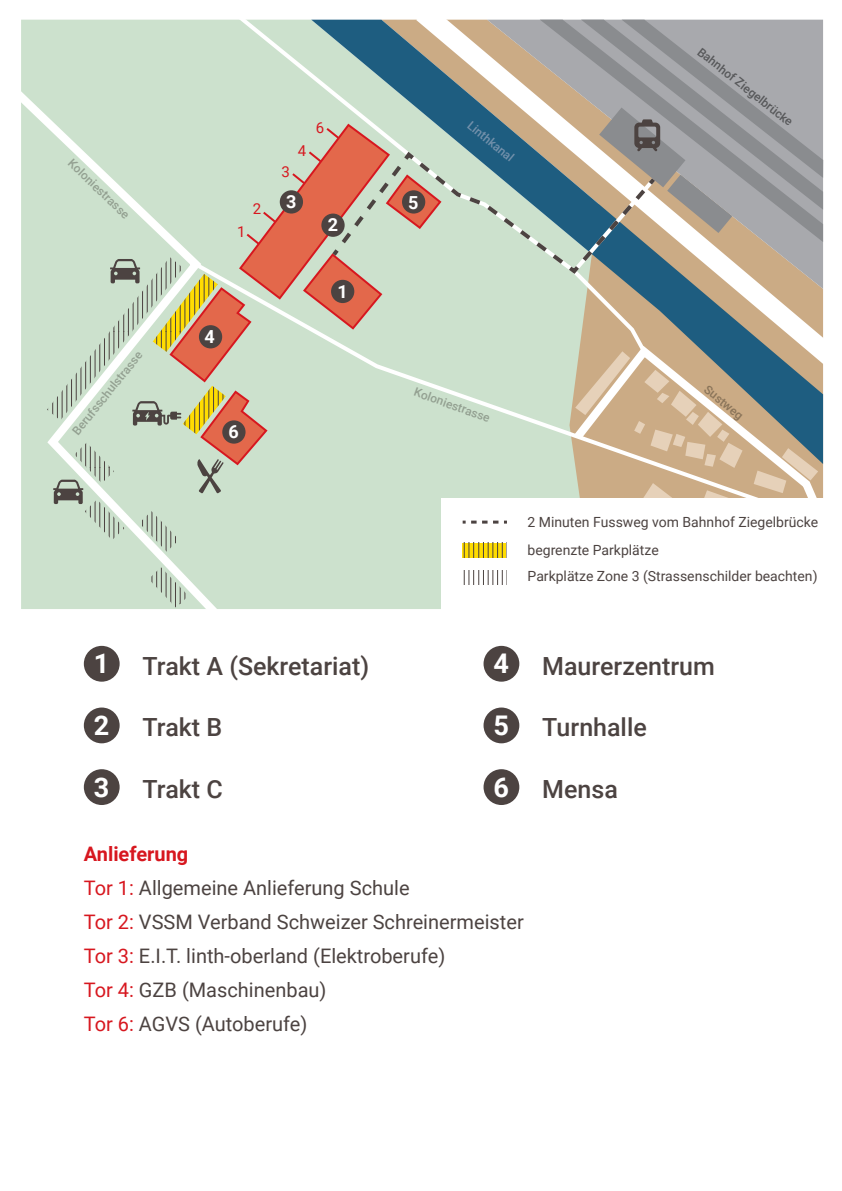
<style>
.page{position:relative;width:842px;height:1191px;background:#fff}
.page>*{position:absolute;margin:0;border:0;box-sizing:border-box;transform-origin:0 0}
.t1{font:500 25px "Roboto";color:#4c4341}
.t2{font:20px/34px "Roboto";color:#4c4341}
.t3{font:700 18px "Roboto";color:#fff}
.t4{font:15px "Roboto";color:#d7171f}
.t5{font:14px/28.3px "Roboto";color:#4c4341}
.t6{font:500 12px "Roboto";color:#93a091}
.t7{font:500 12px "Roboto";color:#57585a}
.t8{font:500 12px "Roboto";color:#7391ab}
.t9{font:500 12px "Roboto";color:#8a7459}
.s1{font-weight:700;font-size:27.1px;color:#fff}
.s2{font-weight:700;color:#d7171f}
.s3{color:#d7171f}
</style>
<div class="page">
<div style="left:21px;top:82px;width:26px;height:527px;background:#cce1cd"></div>
<div style="left:84px;top:646px;width:36px;height:35px;background:#4c4341;border-radius:50%"></div>
<div style="left:84px;top:707px;width:36px;height:36px;background:#4c4341;border-radius:50%"></div>
<div style="left:84px;top:769px;width:36px;height:36px;background:#4c4341;border-radius:50%"></div>
<div style="left:483px;top:646px;width:36px;height:35px;background:#4c4341;border-radius:50%"></div>
<div style="left:483px;top:707px;width:36px;height:36px;background:#4c4341;border-radius:50%"></div>
<div style="left:483px;top:769px;width:36px;height:36px;background:#4c4341;border-radius:50%"></div>
<svg style="left:47px;top:20px;width:776px;height:589px;background:#c3c9bb"></svg>
<p class="t6" style="left:76px;top:155px;width:81px;rotate:44deg">Koloniestrasse</p>
<p class="t6" style="left:68px;top:428px;width:105px;rotate:-51deg">Berufsschulstrasse</p>
<p class="t3" style="left:205px;top:324px;width:12px">4</p>
<p class="t4" style="left:237px;top:221px;width:10px">1</p>
<p class="t4" style="left:253px;top:198px;width:10px">2</p>
<p class="t4" style="left:282px;top:161px;width:10px">3</p>
<p class="t4" style="left:298px;top:140px;width:10px">4</p>
<p class="t3" style="left:286px;top:189px;width:12px">3</p>
<p class="t4" style="left:316px;top:117px;width:10px">6</p>
<p class="t3" style="left:328px;top:212px;width:12px">2</p>
<p class="t3" style="left:337px;top:279px;width:12px">1</p>
<p class="t3" style="left:228px;top:419px;width:12px">6</p>
<p class="t1" style="left:94px;top:648px;width:277px"><span class="s1">1</span> Trakt A (Sekretariat)</p>
<p class="t1" style="left:94px;top:710px;width:130px"><span class="s1">2</span> Trakt B</p>
<p class="t1" style="left:94px;top:771px;width:131px"><span class="s1">3</span> Trakt C</p>
<p class="t3" style="left:408px;top:189px;width:12px">5</p>
<p class="t8" style="left:475px;top:117px;width:57px;rotate:40deg">Linthkanal</p>
<p class="t7" style="left:704px;top:44px;width:119px;rotate:38deg">Bahnhof Ziegelbrücke</p>
<p class="t6" style="left:417px;top:383px;width:81px;rotate:20deg">Koloniestrasse</p>
<p class="t9" style="left:711px;top:381px;width:48px;rotate:39deg">Sustweg</p>
<p class="t5" style="left:528px;top:507px;width:292px">2 Minuten Fussweg vom Bahnhof Ziegelbrücke begrenzte Parkplätze</p>
<p class="t5" style="left:528px;top:562px;width:291px">Parkplätze Zone 3 (Strassenschilder beachten)</p>
<p class="t1" style="left:493px;top:648px;width:223px"><span class="s1">4</span> Maurerzentrum</p>
<p class="t1" style="left:493px;top:710px;width:155px"><span class="s1">5</span> Turnhalle</p>
<p class="t1" style="left:493px;top:771px;width:126px"><span class="s1">6</span> Mensa</p>
<p class="t2" style="left:84px;top:835px;width:441px"><span class="s2">Anlieferung<br></span><span class="s3">Tor 1:</span> Allgemeine Anlieferung Schule<br><span class="s3">Tor 2:</span> VSSM Verband Schweizer Schreinermeister<br><span class="s3">Tor 3:</span> E.I.T. linth-oberland (Elektroberufe)<br><span class="s3">Tor 4:</span> GZB (Maschinenbau)<br><span class="s3">Tor 6:</span> AGVS (Autoberufe)</p>
</div>
